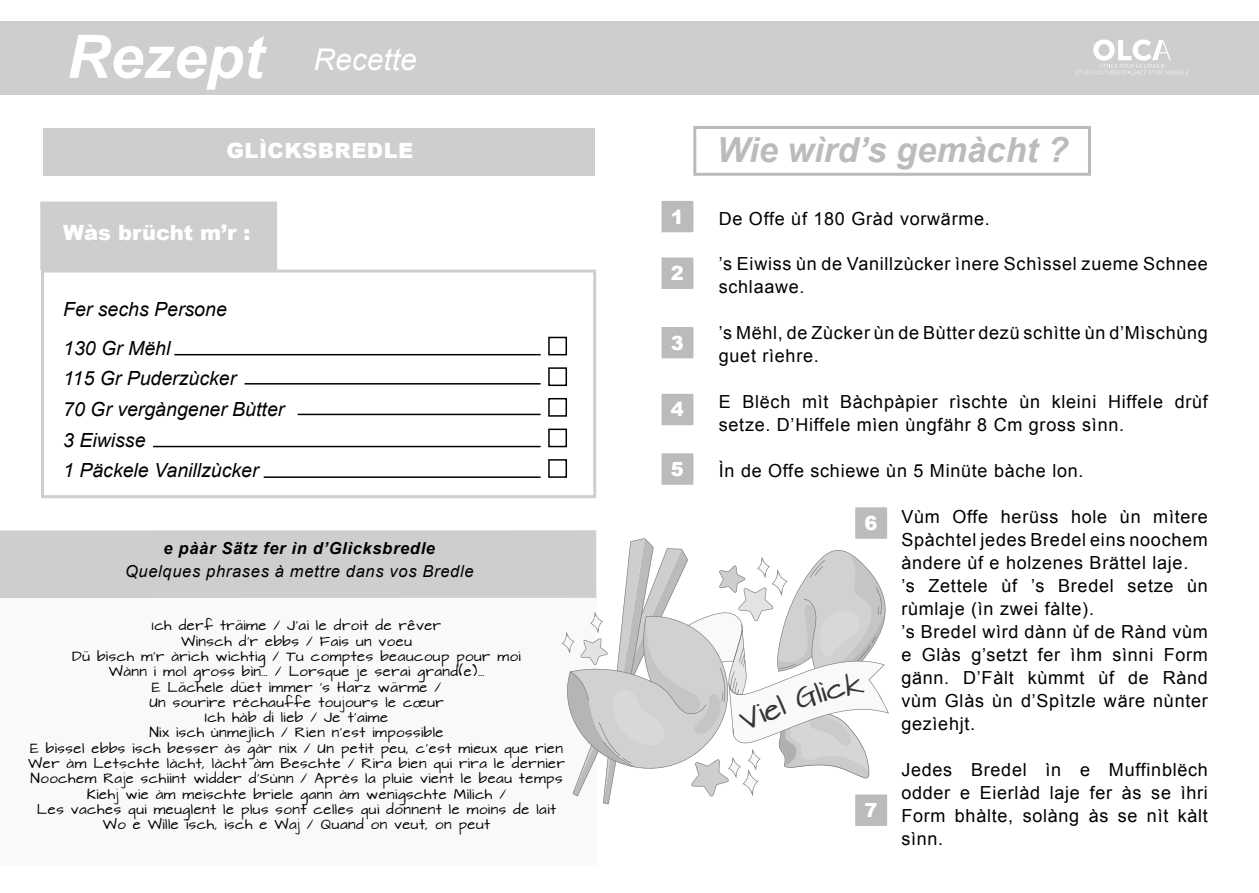
<style>
.page{position:relative;width:1259px;height:893px;background:#fff}
.page>*{position:absolute;margin:0;border:0;box-sizing:border-box;transform-origin:0 0}
.mot_voca_fr{font:italic 700 34.5px "Arial";color:#bbb}
.titre{font:italic 30px "Arial";color:#fff}
.mot_voca_alsa{font:900 21px "Arial";color:#fff}
.mot_voca_alsa-2{font:900 21px "Arial";letter-spacing:.02em;color:#fff}
.t1{font:italic 19.5px "Arial";color:#000}
.mot_voca_fr-2{font:900 19.5px "Arial";color:#fff}
.mot_voca_fr-3{font:18px/23px "Arial";letter-spacing:.04em;color:#000}
.mot_voca_fr-4{font:italic 16.5px "Arial";letter-spacing:.04em;color:#000}
.mot_voca_fr-5{font:italic 700 16.5px "Arial";letter-spacing:.04em;color:#000}
.mot_voca_fr-6{font:12px/15.3px "Architects Daughter";letter-spacing:.04em;color:#000}
.s1{font-weight:700;font-size:60px}
.s2{font-size:10.5px}
</style>
<div class="page">
<div style="left:0;top:584px;width:596px;height:281px;background:#f9f9f9"></div>
<div style="left:0;top:530px;width:596px;height:68px;background:#cecece"></div>
<div style="left:0;top:21px;width:1259px;height:73px;background:#cecece"></div>
<div style="left:41px;top:270px;width:555px;height:228px;border:3px solid #cecece"></div>
<div style="left:40px;top:202px;width:237px;height:68px;background:#cecece"></div>
<hr style="left:153px;top:446px;width:387px;height:1px;background:#000">
<hr style="left:298px;top:414px;width:242px;height:1px;background:#000">
<hr style="left:244px;top:383px;width:296px;height:2px;background:#000">
<hr style="left:174px;top:354px;width:366px;height:1px;background:#000">
<hr style="left:264px;top:476px;width:276px;height:2px;background:#000">
<div style="left:548px;top:429px;width:19px;height:18px;background:#fff;border:2px solid #000"></div>
<div style="left:548px;top:398px;width:19px;height:19px;background:#fff;border:2px solid #000"></div>
<div style="left:548px;top:367px;width:19px;height:19px;background:#fff;border:2px solid #000"></div>
<div style="left:548px;top:337px;width:19px;height:18px;background:#fff;border:2px solid #000"></div>
<div style="left:548px;top:459px;width:19px;height:19px;background:#fff;border:2px solid #000"></div>
<div style="left:43px;top:129px;width:552px;height:47px;background:#cecece"></div>
<svg style="left:1076px;top:39px;width:112px;height:35px"></svg>
<div style="left:693px;top:126px;width:398px;height:50px;border:3px solid #bbb"></div>
<div style="left:662px;top:202px;width:30px;height:30px;background:#bbb"></div>
<div style="left:661px;top:201px;width:32px;height:31px;border:2px solid #bbb"></div>
<div style="left:662px;top:258px;width:30px;height:30px;background:#bbb"></div>
<div style="left:661px;top:258px;width:32px;height:31px;border:2px solid #bbb"></div>
<div style="left:662px;top:328px;width:30px;height:30px;background:#bbb"></div>
<div style="left:661px;top:327px;width:32px;height:31px;border:2px solid #bbb"></div>
<div style="left:662px;top:395px;width:30px;height:29px;background:#bbb"></div>
<div style="left:661px;top:394px;width:32px;height:31px;border:2px solid #bbb"></div>
<div style="left:662px;top:454px;width:30px;height:30px;background:#bbb"></div>
<div style="left:661px;top:453px;width:32px;height:32px;border:2px solid #bbb"></div>
<div style="left:856px;top:795px;width:31px;height:30px;background:#bbb"></div>
<div style="left:855px;top:794px;width:31px;height:32px;border:2px solid #bbb"></div>
<div style="left:856px;top:508px;width:31px;height:30px;background:#bbb"></div>
<div style="left:855px;top:507px;width:31px;height:32px;border:2px solid #bbb"></div>
<svg style="left:562px;top:538px;width:326px;height:266px"></svg>
<p class="titre" style="left:67px;top:40px;width:352px"><span class="s1">Rezept</span> Recette</p>
<p class="mot_voca_alsa-2" style="left:227px;top:136px;width:188px">GLÌCKSBREDLE</p>
<p class="mot_voca_alsa" style="left:63px;top:217px;width:189px">Wàs brücht m’r :</p>
<p class="t1" style="left:63px;top:297px;width:165px">Fer sechs Persone</p>
<p class="t1" style="left:63px;top:335px;width:109px">130 Gr Mëhl</p>
<p class="t1" style="left:63px;top:366px;width:175px">115 Gr Puderzùcker</p>
<p class="t1" style="left:63px;top:396px;width:223px">70 Gr vergàngener Bùtter</p>
<p class="t1" style="left:63px;top:427px;width:84px">3 Eiwisse</p>
<p class="t1" style="left:63px;top:458px;width:197px">1 Päckele Vanillzùcker</p>
<p class="mot_voca_fr-5" style="left:164px;top:537px;width:273px">e pààr Sätz fer ìn d’Glìcksbredle</p>
<p class="mot_voca_fr-4" style="left:125px;top:560px;width:350px">Quelques phrases à mettre dans vos Bredle</p>
<p class="mot_voca_fr-6" style="left:152px;top:618px;width:291px"><span class="s2">I</span>ch derf träime / J’ai le droit de rêver</p>
<p class="mot_voca_fr-6" style="left:181px;top:634px;width:232px">Wìnsch d’r ebbs / Fais un voeu</p>
<p class="mot_voca_fr-6" style="left:72px;top:649px;width:450px">Dü bìsch m’r àrich wìchtig / Tu comptes beaucoup pour moi</p>
<p class="mot_voca_fr-6" style="left:109px;top:664px;width:377px">Wànn i mol gross bìn… / Lorsque je serai grand(e)…</p>
<p class="mot_voca_fr-6" style="left:149px;top:680px;width:296px">E Lächele düet ìmmer ’s Harz wärme /<br>Un sourire réchauffe toujours le cœur</p>
<p class="mot_voca_fr-6" style="left:205px;top:710px;width:185px">Ich hàb di lieb / Je t’aime</p>
<p class="mot_voca_fr-6" style="left:149px;top:726px;width:296px">Nix ìsch ùnmejlich / Rien n’est impossible</p>
<p class="mot_voca_fr-6" style="left:30px;top:741px;width:534px">E bìssel ebbs ìsch besser às gàr nix / Un petit peu, c’est mieux que rien</p>
<p class="mot_voca_fr-6" style="left:28px;top:756px;width:538px">Wer àm Letschte làcht, làcht àm Beschte / Rira bien qui rira le dernier</p>
<p class="mot_voca_fr-6" style="left:31px;top:772px;width:533px">Noochem Raje schiint wìdder d’Sùnn / Après la pluie vient le beau temps</p>
<p class="mot_voca_fr-6" style="left:37px;top:787px;width:521px;text-align:center">Kìehj wie àm meischte briele gann àm wenigschte Mìlich /<br>Les vaches qui meuglent le plus sont celles qui donnent le moins de lait</p>
<p class="mot_voca_fr-6" style="left:103px;top:817px;width:389px">Wo e Wìlle ìsch, ìsch e Waj / Quand on veut, on peut</p>
<p class="mot_voca_fr-2" style="left:671px;top:202px;width:15px">1</p>
<p class="mot_voca_fr-2" style="left:671px;top:259px;width:15px">2</p>
<p class="mot_voca_fr-2" style="left:671px;top:328px;width:15px">3</p>
<p class="mot_voca_fr-2" style="left:671px;top:395px;width:15px">4</p>
<p class="mot_voca_fr-2" style="left:671px;top:455px;width:15px">5</p>
<p class="mot_voca_fr" style="left:717px;top:128px;width:353px">Wie wìrd’s gemàcht ?</p>
<p class="mot_voca_fr-3" style="left:719px;top:207px;width:272px">De Offe ùf 180 Gràd vorwärme.</p>
<p class="mot_voca_fr-3" style="left:719px;top:253px;width:490px">’s Eiwiss ùn de Vanillzùcker ìnere Schìssel zueme Schnee schlaawe.</p>
<p class="mot_voca_fr-3" style="left:719px;top:322px;width:490px">’s Mëhl, de Zùcker ùn de Bùtter dezü schìtte ùn d’Mìschùng guet rìehre.</p>
<p class="mot_voca_fr-3" style="left:719px;top:391px;width:490px">E Blëch mìt Bàchpàpier rìschte ùn kleini Hiffele drùf setze. D’Hiffele mìen ùngfähr 8 Cm gross sìnn.</p>
<p class="mot_voca_fr-3" style="left:719px;top:460px;width:366px">Ìn de Offe schiewe ùn 5 Minüte bàche lon.</p>
<p class="mot_voca_fr-2" style="left:864px;top:509px;width:15px">6</p>
<p class="mot_voca_fr-2" style="left:864px;top:796px;width:15px">7</p>
<p class="mot_voca_fr-3" style="left:901px;top:505px;width:308px;text-align:justify">Vùm Offe herüss hole ùn mìtere Spàchtel jedes Bredel eins noochem àndere ùf e holzenes Brättel laje.</p>
<p class="mot_voca_fr-3" style="left:901px;top:574px;width:308px">’s Zettele ùf ’s Bredel setze ùn rùmlaje (ìn zwei fàlte).</p>
<p class="mot_voca_fr-3" style="left:901px;top:620px;width:308px;text-align:justify">’s Bredel wìrd dànn ùf de Rànd vùm e Glàs g’setzt fer ìhm sìnni Form gänn. D’Fàlt kùmmt ùf de Rànd vùm Glàs ùn d’Spìtzle wäre nùnter gezìehjt.</p>
<p class="mot_voca_fr-3" style="left:901px;top:758px;width:308px;text-align:justify">Jedes Bredel ìn e Muffinblëch odder e Eierlàd laje fer às se ìhri Form bhàlte, solàng às se nìt kàlt sìnn.</p>
</div>
